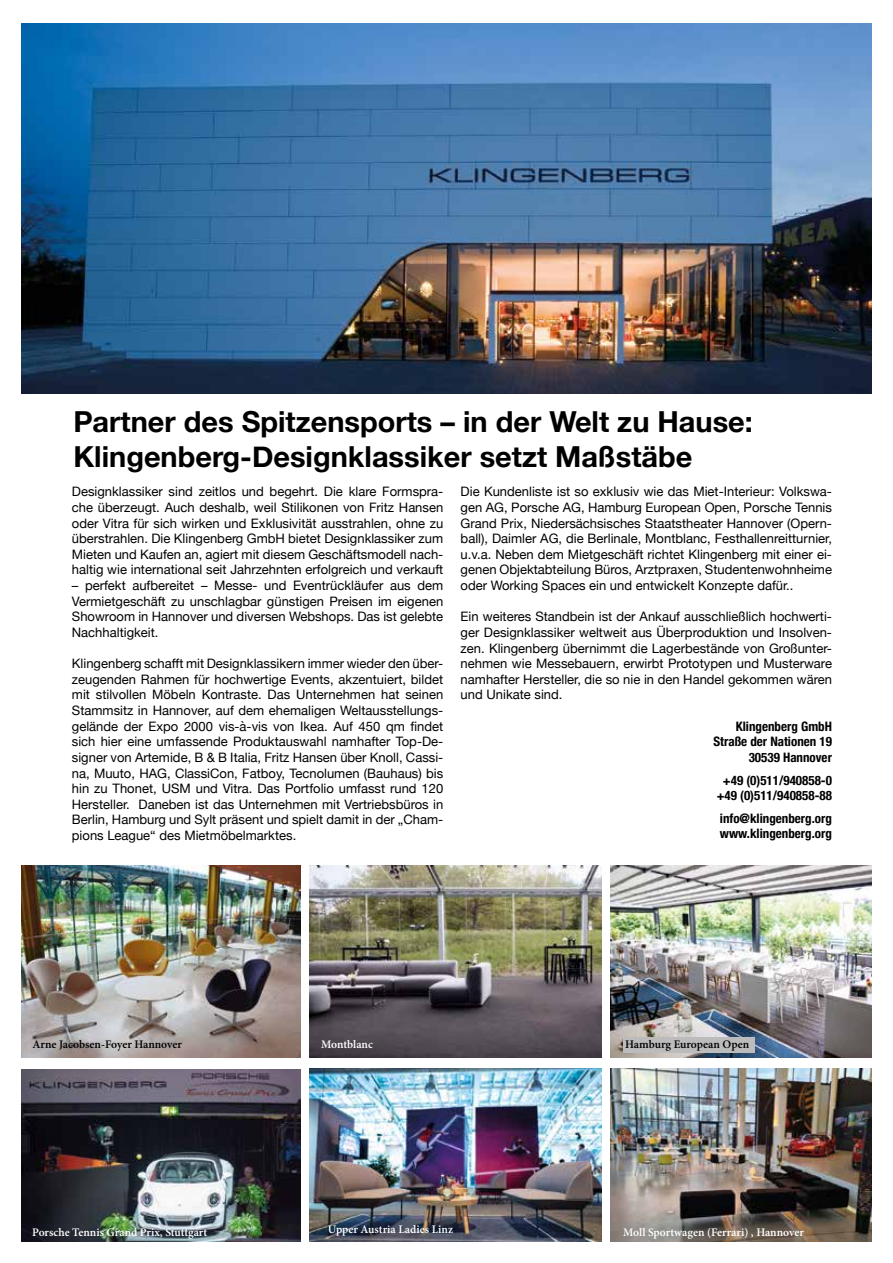
<style>
.page{position:relative;width:893px;height:1263px;background:#fff}
.page>*{position:absolute;margin:0;border:0;box-sizing:border-box;transform-origin:0 0}
.t1{font:700 28.95px/34.8px "Helvetica Neue";color:#000}
.t2{font:13.05px/15.6px "Helvetica Neue";color:#000;text-align:justify}
.t3{font:700 condensed 13.05px/15.6px "Helvetica Neue";color:#000;text-align:right}
.t4{font:600 11.55px "Minion Pro";letter-spacing:-.005em;color:#fff}
.t5{font:600 11.55px "Minion Pro";letter-spacing:-.005em;color:#000}
</style>
<div class="page">
<img style="left:21px;top:23px;width:851px;height:371px">
<img style="left:21px;top:865px;width:279px;height:192px">
<img style="left:310px;top:865px;width:291px;height:192px">
<img style="left:611px;top:865px;width:261px;height:192px">
<img style="left:21px;top:1070px;width:279px;height:172px">
<img style="left:310px;top:1068px;width:291px;height:174px">
<img style="left:611px;top:1068px;width:261px;height:174px">
<div style="left:623px;top:1037px;width:131px;height:16px;background:#bcbcbc"></div>
<h1 class="t1" style="left:73px;top:405px;width:681px">Partner des Spitzensports – in der Welt zu Hause:<br>Klingenberg-Designklassiker setzt Maßstäbe</h1>
<p class="t2" style="left:72px;top:485px;width:373px">Designklassiker sind zeitlos und begehrt. Die klare Formspra&shy;che überzeugt. Auch deshalb, weil Stilikonen von Fritz Hansen oder Vitra für sich wirken und Exklusivität ausstrahlen, ohne zu überstrahlen. Die Klingenberg GmbH bietet Designklassiker zum Mieten und Kaufen an, agiert mit diesem Geschäftsmodell nach&shy;haltig wie international seit Jahrzehnten erfolgreich und verkauft</p>
<p class="t2" style="left:72px;top:578px;width:373px">– perfekt aufbereitet – Messe- und Eventrückläufer aus dem Vermietgeschäft zu unschlagbar günstigen Preisen im eigenen Showroom in Hannover und diversen Webshops. Das ist gelebte Nachhaltigkeit.</p>
<p class="t2" style="left:72px;top:656px;width:373px">Klingenberg schafft mit Designklassikern immer wieder den über&shy;zeugenden Rahmen für hochwertige Events, akzentuiert, bildet mit stilvollen Möbeln Kontraste. Das Unternehmen hat seinen Stammsitz in Hannover, auf dem ehemaligen Weltausstellungs&shy;gelände der Expo 2000 vis-à-vis von Ikea. Auf 450 qm findet sich hier eine umfassende Produktauswahl namhafter Top-De&shy;signer von Artemide, B &amp; B Italia, Fritz Hansen über Knoll, Cassi&shy;na, Muuto, HAG, ClassiCon, Fatboy, Tecnolumen (Bauhaus) bis hin zu Thonet, USM und Vitra. Das Portfolio umfasst rund 120<br>Hersteller. Daneben ist das Unternehmen mit Vertriebsbüros in Berlin, Hamburg und Sylt präsent und spielt damit in der „Cham&shy;pions League“ des Mietmöbelmarktes.</p>
<p class="t2" style="left:461px;top:485px;width:373px">Die Kundenliste ist so exklusiv wie das Miet-Interieur: Volkswa&shy;gen AG, Porsche AG, Hamburg European Open, Porsche Tennis Grand Prix, Niedersächsisches Staatstheater Hannover (Opern&shy;ball), Daimler AG, die Berlinale, Montblanc, Festhallenreitturnier, u.v.a. Neben dem Mietgeschäft richtet Klingenberg mit einer ei&shy;genen Objektabteilung Büros, Arztpraxen, Studentenwohnheime oder Working Spaces ein und entwickelt Konzepte dafür..</p>
<p class="t2" style="left:461px;top:610px;width:373px">Ein weiteres Standbein ist der Ankauf ausschließlich hochwerti&shy;ger Designklassiker weltweit aus Überproduktion und Insolven&shy;zen. Klingenberg übernimmt die Lagerbestände von Großunter&shy;nehmen wie Messebauern, erwirbt Prototypen und Musterware namhafter Hersteller, die so nie in den Handel gekommen wären und Unikate sind.</p>
<p class="t3" style="left:713px;top:717px;width:120px">Klingenberg GmbH<br>Straße der Nationen 19<br>30539 Hannover</p>
<p class="t3" style="left:717px;top:771px;width:117px;text-align:center">+49 (0)511/940858-0 +49 (0)511/940858-88</p>
<p class="t3" style="left:720px;top:809px;width:114px;text-align:left">info@klingenberg.org www.klingenberg.org</p>
<p class="t5" style="left:33px;top:1036px;width:151px">Arne Jacobsen-Foyer Hannover</p>
<p class="t4" style="left:321px;top:1036px;width:53px">Montblanc</p>
<p class="t5" style="left:625px;top:1036px;width:125px">Hamburg European Open</p>
<p class="t4" style="left:32px;top:1224px;width:177px">Porsche Tennis Grand Prix, Stuttgart</p>
<p class="t4" style="left:328px;top:1221px;width:127px">Upper Austria Ladies Linz</p>
<p class="t4" style="left:623px;top:1225px;width:182px">Moll Sportwagen (Ferrari) , Hannover</p>
</div>
